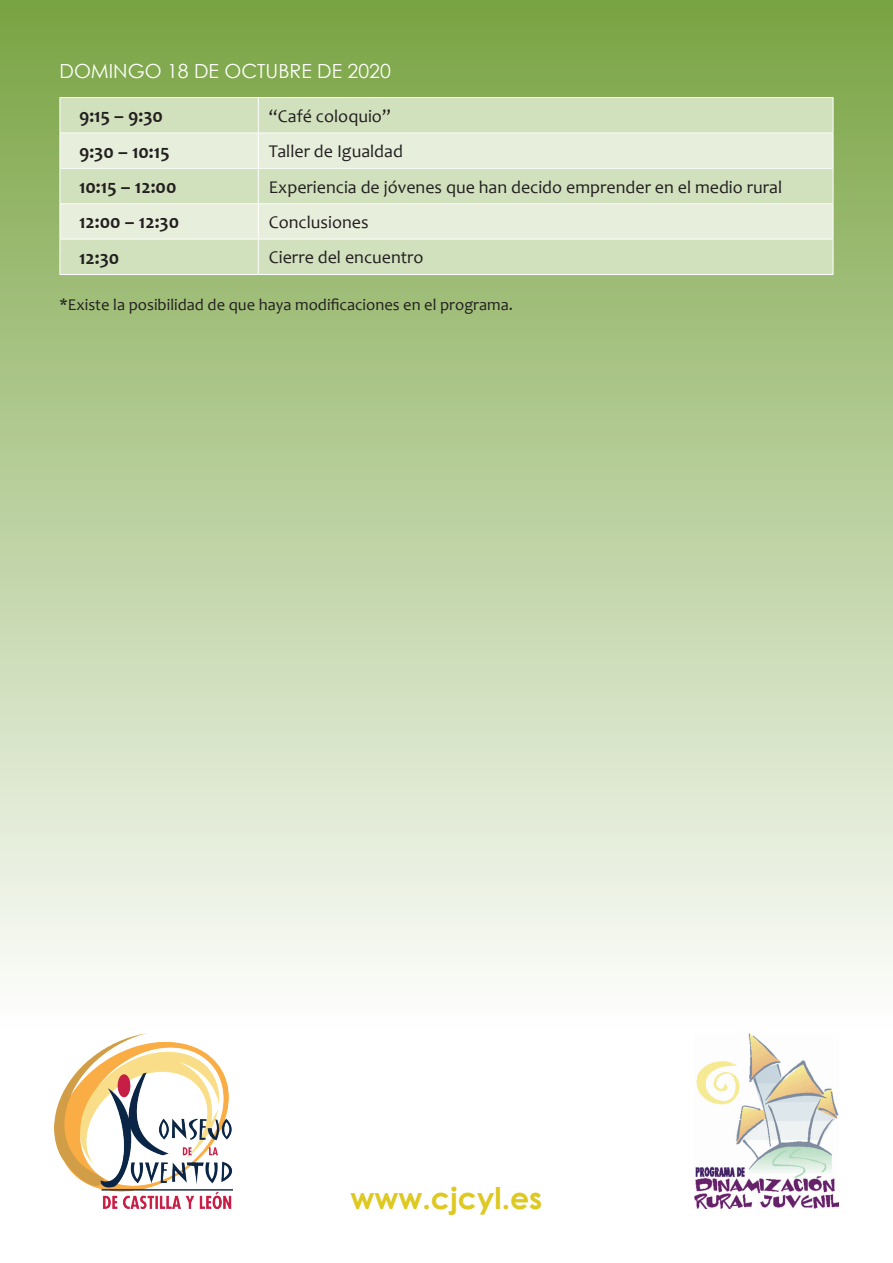
<style>
.page{position:relative;width:893px;height:1263px;background:#fff}
.page>*{position:absolute;margin:0;border:0;box-sizing:border-box;transform-origin:0 0}
.t1{font:700 30px "Century Gothic";color:#dec822}
.t2{font:700 19.5px "Candara";color:#231f20}
.t3{font:19.5px "Century Gothic";color:#fff}
.t4{font:18px "Candara";color:#231f20}
.t5{font:16.5px "Candara";color:#231f20}
</style>
<div class="page">
<div style="left:0;top:0;width:893px;height:1263px;background:linear-gradient(to bottom,#7da648,#fff)"></div>
<div style="left:61px;top:98px;width:772px;height:176px;background:#d1e0bd"></div>
<svg style="left:61px;top:134px;width:772px;height:105px;background:#dfe9d2"></svg>
<hr style="left:60px;top:97px;width:198px;height:1px;background:#fff">
<hr style="left:60px;top:98px;width:1px;height:35px;background:#fff">
<hr style="left:258px;top:97px;width:575px;height:1px;background:#fff">
<hr style="left:258px;top:98px;width:1px;height:35px;background:#fff">
<hr style="left:833px;top:98px;width:1px;height:35px;background:#fff">
<hr style="left:60px;top:133px;width:198px;height:1px;background:#fff">
<hr style="left:60px;top:133px;width:1px;height:35px;background:#fff">
<hr style="left:258px;top:133px;width:575px;height:1px;background:#fff">
<hr style="left:258px;top:133px;width:1px;height:35px;background:#fff">
<hr style="left:833px;top:133px;width:1px;height:35px;background:#fff">
<hr style="left:60px;top:168px;width:198px;height:1px;background:#fff">
<hr style="left:60px;top:169px;width:1px;height:34px;background:#fff">
<hr style="left:258px;top:168px;width:575px;height:1px;background:#fff">
<hr style="left:258px;top:169px;width:1px;height:34px;background:#fff">
<hr style="left:833px;top:169px;width:1px;height:34px;background:#fff">
<hr style="left:60px;top:203px;width:198px;height:1px;background:#fff">
<hr style="left:60px;top:204px;width:1px;height:35px;background:#fff">
<hr style="left:258px;top:203px;width:575px;height:1px;background:#fff">
<hr style="left:258px;top:204px;width:1px;height:35px;background:#fff">
<hr style="left:833px;top:204px;width:1px;height:35px;background:#fff">
<hr style="left:60px;top:239px;width:198px;height:1px;background:#fff">
<hr style="left:60px;top:239px;width:1px;height:35px;background:#fff">
<hr style="left:258px;top:239px;width:575px;height:1px;background:#fff">
<hr style="left:258px;top:239px;width:1px;height:35px;background:#fff">
<hr style="left:833px;top:239px;width:1px;height:35px;background:#fff">
<hr style="left:60px;top:274px;width:198px;height:1px;background:#fff">
<hr style="left:258px;top:274px;width:575px;height:1px;background:#fff">
<img style="left:695px;top:1033px;width:144px;height:176px">
<img style="left:54px;top:1033px;width:178px;height:176px">
<p class="t3" style="left:60px;top:58px;width:333px">DOMINGO 18 DE OCTUBRE DE 2020</p>
<p class="t2" style="left:79px;top:104px;width:85px">9:15 – 9:30</p>
<p class="t4" style="left:269px;top:105px;width:124px">“Café coloquio”</p>
<p class="t2" style="left:79px;top:139px;width:92px">9:30 – 10:15</p>
<p class="t4" style="left:269px;top:140px;width:136px">Taller de Igualdad</p>
<p class="t2" style="left:79px;top:175px;width:99px">10:15 – 12:00</p>
<p class="t4" style="left:269px;top:175px;width:515px">Experiencia de jóvenes que han decido emprender en el medio rural</p>
<p class="t2" style="left:79px;top:210px;width:102px">12:00 – 12:30</p>
<p class="t4" style="left:269px;top:211px;width:101px">Conclusiones</p>
<p class="t2" style="left:79px;top:245px;width:42px">12:30</p>
<p class="t4" style="left:269px;top:246px;width:156px">Cierre del encuentro</p>
<p class="t5" style="left:60px;top:294px;width:455px">*Existe la posibilidad de que haya modificaciones en el programa.</p>
<h1 class="t1" style="left:350px;top:1175px;width:193px">www.cjcyl.es</h1>
</div>
